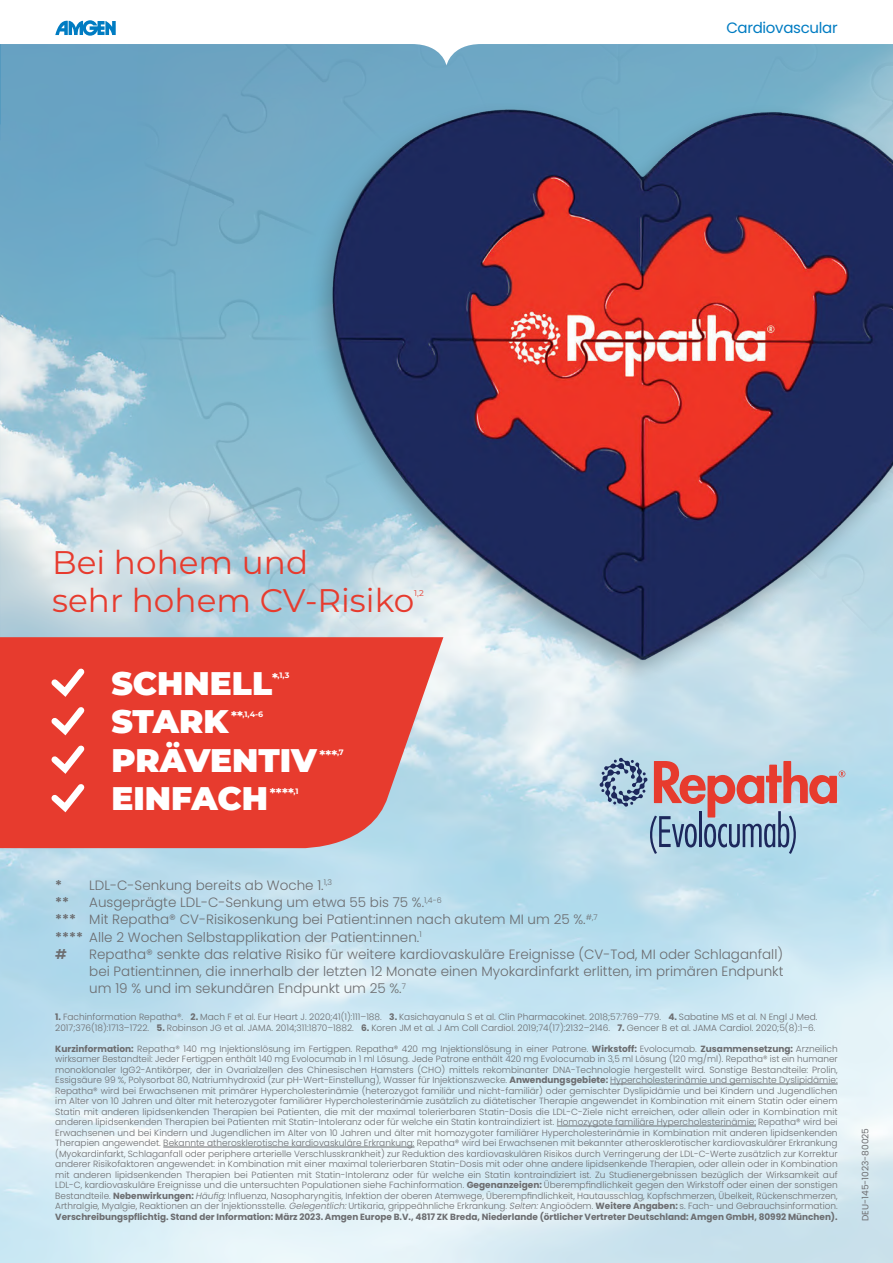
<style>
.page{position:relative;width:893px;height:1263px;background:#fff}
.page>*{position:absolute;margin:0;border:0;box-sizing:border-box;transform-origin:0 0}
.t1{font:32.7px/38.5px "Montserrat";color:#e73b2e}
.t2{font:900 32.7px "Montserrat";color:#fff}
.t3{font:15px "Poppins";letter-spacing:-.02em;color:#007cc2}
.t4{font:300 13.5px/17.2px "Poppins";color:#6c6d70}
.t5{font:700 13.5px "Montserrat";color:#fff}
.t6{font:300 9px/10.5px "Poppins";color:#6c6d70}
.t7{font:9px "Poppins";color:#6c6d70}
.t8{font:8.25px "Montserrat";color:#e73b2e}
.t9{font:700 7.8px "Montserrat";color:#fff}
.s1{font-size:13.5px}
.s2{font-weight:600}
.s3{font-weight:700}
.s4{font-style:italic}
</style>
<div class="page">
<img style="left:0;top:66px;width:893px;height:1197px">
<img style="left:136px;top:66px;width:23px;height:571px">
<div style="left:308px;top:100px;width:585px;height:586px;background:#231f20;opacity:.28"></div>
<img style="left:159px;top:66px;width:734px;height:599px">
<svg style="left:1px;top:44px;width:892px;height:22px;background:#70a8c4"></svg>
<svg style="left:55px;top:20px;width:61px;height:16px"></svg>
<svg style="left:0;top:637px;width:443px;height:211px;background:#e34a40"></svg>
<svg style="left:600px;top:758px;width:245px;height:96px;background:#b0acb9"></svg>
<svg style="left:45px;top:663px;width:45px;height:154px;background:#eb5c51"></svg>
<hr style="left:610px;top:1084px;width:228px;height:1px;background:#6c6d70">
<hr style="left:557px;top:1126px;width:199px;height:1px;background:#6c6d70">
<hr style="left:163px;top:1147px;width:252px;height:1px;background:#6c6d70">
<svg style="left:0;top:44px;width:1px;height:81px"></svg>
<h2 class="t3" style="left:726px;top:19px;width:113px">Cardiovascular</h2>
<h1 class="t1" style="left:52px;top:542px;width:364px">Bei hohem und<br>sehr hohem CV-Risiko</h1>
<p class="t8" style="left:414px;top:587px;width:11px">1,2</p>
<h1 class="t2" style="left:111px;top:659px;width:162px">SCHNELL</h1>
<p class="t9" style="left:272px;top:670px;width:19px"><span class="s1">*</span>,1,3</p>
<h1 class="t2" style="left:111px;top:697px;width:119px">STARK</h1>
<p class="t9" style="left:231px;top:708px;width:34px"><span class="s1">**</span>,1,4-6</p>
<h1 class="t2" style="left:111px;top:735px;width:207px">PRÄVENTIV</h1>
<h3 class="t5" style="left:319px;top:745px;width:26px">***<sup>,7</sup></h3>
<h1 class="t2" style="left:111px;top:774px;width:158px">EINFACH</h1>
<h3 class="t5" style="left:270px;top:784px;width:30px">****<sup>,1</sup></h3>
<h3 class="t4" style="left:55px;top:876px;width:278px"><span class="s2">*</span> LDL-C-Senkung bereits ab Woche 1.<sup>1,3 </sup><span class="s2">**</span></h3>
<h3 class="t4" style="left:55px;top:894px;width:544px;text-indent:34px">Ausgeprägte LDL-C-Senkung um etwa 55 bis 75 %.<sup>1,4-6<br></sup><span class="s2">***</span> Mit Repatha® CV-Risikosenkung bei Patient:innen nach akutem MI um 25 %.<sup>#,7 </sup><span class="s2">****</span> Alle 2 Wochen Selbstapplikation der Patient:innen.<sup>1<br></sup><span class="s2">#</span></h3>
<p class="t4" style="left:89px;top:945px;width:696px;text-align:justify">Repatha® senkte das relative Risiko für weitere kardiovaskuläre Ereignisse (CV-Tod, MI oder Schlaganfall) bei Patient:innen, die innerhalb der letzten 12 Monate einen Myokardinfarkt erlitten, im primären Endpunkt um 19 % und im sekundären Endpunkt um 25 %.<sup>7</sup></p>
<p class="t6" style="left:55px;top:1012px;width:764px"><span class="s3">1.</span> Fachinformation Repatha®. <span class="s3">2.</span> Mach F et al. Eur Heart J. 2020;41(1):111–188. <span class="s3">3.</span> Kasichayanula S et al. Clin Pharmacokinet. 2018;57:769–779. <span class="s3">4.</span> Sabatine MS et al. N Engl J Med.<br>2017;376(18):1713–1722. <span class="s3">5.</span> Robinson JG et al. JAMA. 2014;311:1870–1882. <span class="s3">6.</span> Koren JM et al. J Am Coll Cardiol. 2019;74(17):2132–2146. <span class="s3">7.</span> Gencer B et al. JAMA Cardiol. 2020;5(8):1–6.</p>
<p class="t6" style="left:55px;top:1043px;width:784px;text-align:justify"><span class="s3">Kurzinformation:</span> Repatha® 140 mg Injektionslösung im Fertigpen. Repatha® 420 mg Injektionslösung in einer Patrone. <span class="s3">Wirkstoff:</span> Evolocumab. <span class="s3">Zusammensetzung:</span> Arzneilich wirksamer Bestandteil: Jeder Fertigpen enthält 140 mg Evolocumab in 1 ml Lösung. Jede Patrone enthält 420 mg Evolocumab in 3,5 ml Lösung (120 mg/ml). Repatha® ist ein humaner monoklonaler IgG2-Antikörper, der in Ovarialzellen des Chinesischen Hamsters (CHO) mittels rekombinanter DNA-Technologie hergestellt wird. Sonstige Bestandteile: Prolin, Essigsäure 99 %, Polysorbat 80, Natriumhydroxid (zur pH-Wert-Einstellung), Wasser für Injektionszwecke. <span class="s3">Anwendungsgebiete:</span> Hypercholesterinämie und gemischte Dyslipidämie:<br>Repatha® wird bei Erwachsenen mit primärer Hypercholesterinämie (heterozygot familiär und nicht-familiär) oder gemischter Dyslipidämie und bei Kindern und Jugendlichen im Alter von 10 Jahren und älter mit heterozygoter familiärer Hypercholesterinämie zusätzlich zu diätetischer Therapie angewendet in Kombination mit einem Statin oder einem Statin mit anderen lipidsenkenden Therapien bei Patienten, die mit der maximal tolerierbaren Statin-Dosis die LDL-C-Ziele nicht erreichen, oder allein oder in Kombination mit anderen lipidsenkenden Therapien bei Patienten mit Statin-Intoleranz oder für welche ein Statin kontraindiziert ist. Homozygote familiäre Hypercholesterinämie: Repatha® wird bei Erwachsenen und bei Kindern und Jugendlichen im Alter von 10 Jahren und älter mit homozygoter familiärer Hypercholesterinämie in Kombination mit anderen lipidsenkenden Therapien angewendet. Bekannte atherosklerotische kardiovaskuläre Erkrankung: Repatha® wird bei Erwachsenen mit bekannter atherosklerotischer kardiovaskulärer Erkrankung (Myokardinfarkt, Schlaganfall oder periphere arterielle Verschlusskrankheit) zur Reduktion des kardiovaskulären Risikos durch Verringerung der LDL-C-Werte zusätzlich zur Korrektur anderer Risikofaktoren angewendet: in Kombination mit einer maximal tolerierbaren Statin-Dosis mit oder ohne andere lipidsenkende Therapien, oder allein oder in Kombination mit anderen lipidsenkenden Therapien bei Patienten mit Statin-Intoleranz oder für welche ein Statin kontraindiziert ist. Zu Studienergebnissen bezüglich der Wirksamkeit auf LDL-C, kardiovaskuläre Ereignisse und die untersuchten Populationen siehe Fachinformation. <span class="s3">Gegenanzeigen:</span> Überempfindlichkeit gegen den Wirkstoff oder einen der sonstigen Bestandteile. <span class="s3">Nebenwirkungen:</span> <span class="s4">Häufig:</span>Influenza, Nasopharyngitis, Infektion der oberen Atemwege, Überempfindlichkeit, Hautausschlag, Kopfschmerzen, Übelkeit, Rückenschmerzen, Arthralgie, Myalgie, Reaktionen an der Injektionsstelle. <span class="s4">Gelegentlich:</span>Urtikaria, grippeähnliche Erkrankung. <span class="s4">Selten:</span>Angioödem. <span class="s3">Weitere Angaben:</span> s. Fach- und Gebrauchsinformation.<br><span class="s3">Verschreibungspflichtig. Stand der Information: März 2023. Amgen Europe B.V., 4817 ZK Breda, Niederlande (örtlicher Vertreter Deutschland: Amgen GmbH, 80992 München).</span></p>
<p class="t7" style="left:860px;top:1221px;width:94px;rotate:-90deg">DEU-145-1023-80025</p>
</div>
